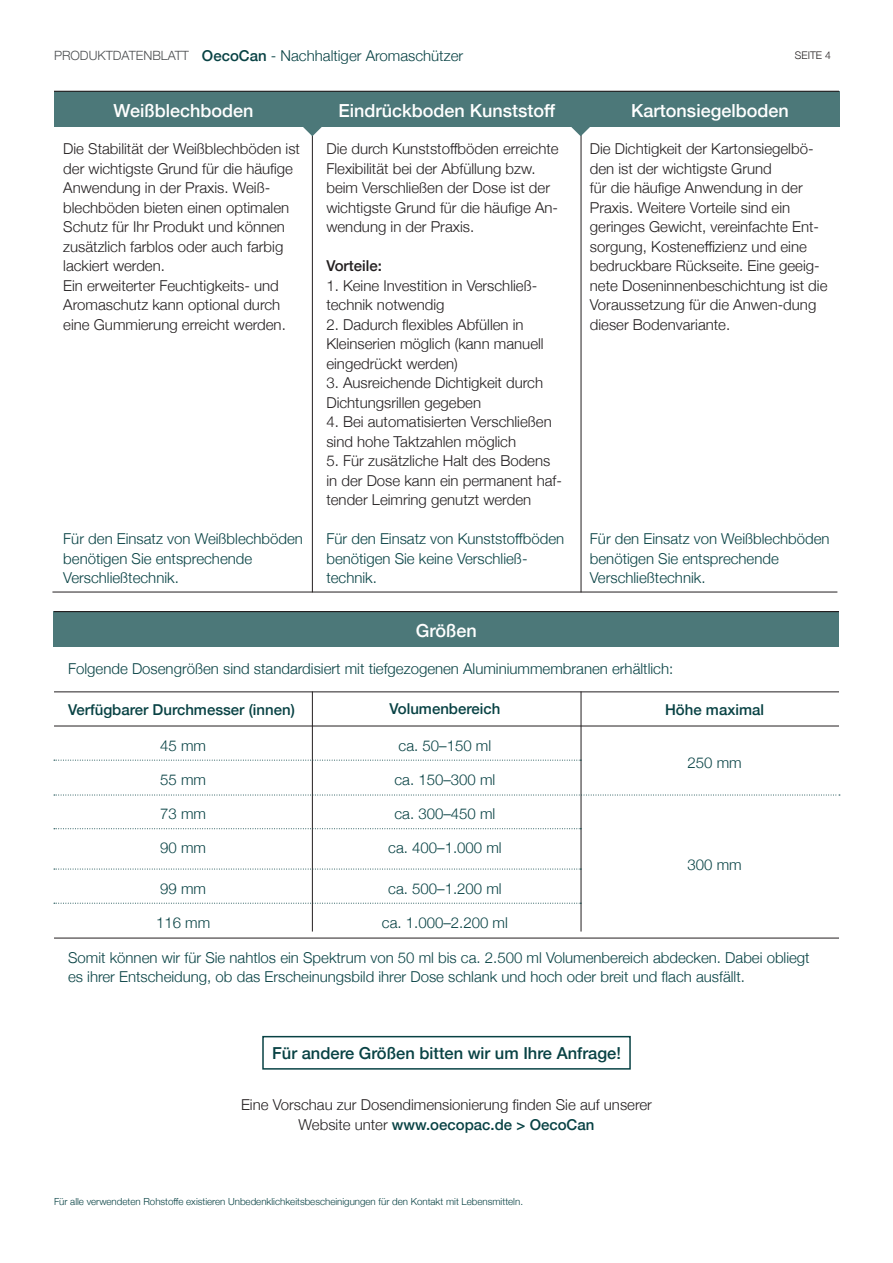
<style>
.page{position:relative;width:893px;height:1263px;background:#fff}
.page>*{position:absolute;margin:0;border:0;box-sizing:border-box;transform-origin:0 0}
.t1{font:500 18px "Helvetica Neue";color:#fff}
.t2{font:500 16.5px "Helvetica Neue";color:#084244}
.t3{font:300 15px/19.5px "Helvetica Neue";color:#231f20}
.t4{font:300 15px/19.5px "Helvetica Neue";color:#084244}
.t5{font:500 15px "Helvetica Neue";color:#084244}
.t6{font:500 15px "Helvetica Neue";color:#231f20}
.t7{font:300 10.5px "Helvetica Neue";color:#231f20}
.t8{font:300 9.75px "Helvetica Neue";color:#084244}
.s1{font-size:12.75px;color:#4b4e50}
.s2{font-weight:500}
.s3{font-weight:300;color:#231f20}
</style>
<div class="page">
<hr style="left:312px;top:131px;width:1px;height:461px;background:#231f20">
<hr style="left:312px;top:691px;width:1px;height:240px;background:#231f20">
<hr style="left:52px;top:592px;width:785px;height:1px;background:#231f20">
<hr style="left:54px;top:691px;width:785px;height:1px;background:#231f20">
<hr style="left:54px;top:726px;width:785px;height:1px;background:#231f20">
<hr style="left:54px;top:938px;width:785px;height:1px;background:#231f20">
<hr style="left:581px;top:131px;width:1px;height:461px;background:#231f20">
<hr style="left:581px;top:691px;width:1px;height:240px;background:#231f20">
<div style="left:54px;top:91px;width:785px;height:35px;background:#4c7879"></div>
<svg style="left:302px;top:126px;width:20px;height:10px"></svg>
<svg style="left:571px;top:126px;width:20px;height:10px"></svg>
<hr style="left:54px;top:91px;width:785px;height:1px;background:#231f20">
<div style="left:54px;top:611px;width:785px;height:36px;background:#4c7879"></div>
<hr style="left:54px;top:611px;width:785px;height:1px;background:#231f20">
<svg style="left:54px;top:795px;width:786px;height:1px"></svg>
<svg style="left:54px;top:760px;width:527px;height:1px"></svg>
<svg style="left:54px;top:828px;width:527px;height:1px"></svg>
<svg style="left:54px;top:869px;width:527px;height:1px"></svg>
<svg style="left:54px;top:903px;width:527px;height:1px"></svg>
<div style="left:262px;top:1036px;width:369px;height:33px;border:2px solid #084244"></div>
<p class="t4" style="left:54px;top:45px;width:411px"><span class="s1">PRODUKTDATENBLATT</span> <span class="s2">OecoCan</span> - Nachhaltiger Aromaschützer</p>
<p class="t7" style="left:795px;top:46px;width:37px">SEITE 4</p>
<p class="t1" style="left:113px;top:96px;width:142px">Weißblechboden</p>
<p class="t1" style="left:338px;top:96px;width:218px">Eindrückboden Kunststoff</p>
<p class="t1" style="left:631px;top:96px;width:159px">Kartonsiegelboden</p>
<p class="t3" style="left:63px;top:138px;width:238px">Die Stabilität der Weißblechböden ist der wichtigste Grund für die häufige<br>Anwendung in der Praxis. Weiß&shy;blechböden bieten einen optimalen<br>Schutz für Ihr Produkt und können zusätzlich farblos oder auch farbig lackiert werden.</p>
<p class="t3" style="left:63px;top:275px;width:224px">Ein erweiterter Feuchtigkeits- und<br>Aromaschutz kann optional durch eine Gummierung erreicht werden.</p>
<p class="t4" style="left:63px;top:528px;width:241px">Für den Einsatz von Weißblechböden benötigen Sie entsprechende<br>Verschließtechnik.</p>
<p class="t3" style="left:326px;top:138px;width:234px">Die durch Kunststoffböden erreichte Flexibilität bei der Abfüllung bzw. beim Verschließen der Dose ist der wichtigste Grund für die häufige An&shy;wendung in der Praxis.</p>
<p class="t6" style="left:326px;top:254px;width:57px">Vorteile:</p>
<p class="t3" style="left:326px;top:275px;width:212px">1. Keine Investition in Verschließ&shy;technik notwendig</p>
<p class="t3" style="left:326px;top:314px;width:219px">2. Dadurch flexibles Abfüllen in<br>Kleinserien möglich (kann manuell eingedrückt werden)</p>
<p class="t3" style="left:326px;top:372px;width:218px">3. Ausreichende Dichtigkeit durch<br>Dichtungsrillen gegeben</p>
<p class="t3" style="left:326px;top:411px;width:227px">4. Bei automatisierten Verschließen sind hohe Taktzahlen möglich</p>
<p class="t3" style="left:326px;top:450px;width:237px">5. Für zusätzliche Halt des Bodens in der Dose kann ein permanent haf&shy;tender Leimring genutzt werden</p>
<p class="t4" style="left:326px;top:528px;width:239px">Für den Einsatz von Kunststoffböden benötigen Sie keine Verschließ-</p>
<p class="t4" style="left:326px;top:567px;width:52px">technik.</p>
<p class="t1" style="left:416px;top:616px;width:63px">Größen</p>
<p class="t3" style="left:590px;top:138px;width:225px">Die Dichtigkeit der Kartonsiegelbö&shy;den ist der wichtigste Grund</p>
<p class="t3" style="left:590px;top:177px;width:239px">für die häufige Anwendung in der Praxis. Weitere Vorteile sind ein geringes Gewicht, vereinfachte Ent&shy;sorgung, Kosteneffizienz und eine bedruckbare Rückseite. Eine geeig&shy;nete Doseninnenbeschichtung ist die Voraussetzung für die Anwen-dung dieser Bodenvariante.</p>
<p class="t4" style="left:590px;top:528px;width:241px">Für den Einsatz von Weißblechböden benötigen Sie entsprechende<br>Verschließtechnik.</p>
<p class="t4" style="left:68px;top:657px;width:607px">Folgende Dosengrößen sind standardisiert mit tiefgezogenen Aluminiummembranen erhältlich:</p>
<p class="t5" style="left:389px;top:696px;width:112px">Volumenbereich</p>
<p class="t5" style="left:665px;top:697px;width:100px">Höhe maximal</p>
<p class="t5" style="left:68px;top:697px;width:228px">Verfügbarer Durchmesser (innen)</p>
<p class="t4" style="left:160px;top:734px;width:47px">45 mm</p>
<p class="t4" style="left:399px;top:734px;width:94px">ca. 50–150 ml</p>
<p class="t4" style="left:160px;top:769px;width:47px">55 mm</p>
<p class="t4" style="left:394px;top:769px;width:102px">ca. 150–300 ml</p>
<p class="t4" style="left:160px;top:803px;width:47px">73 mm</p>
<p class="t4" style="left:394px;top:803px;width:102px">ca. 300–450 ml</p>
<p class="t4" style="left:160px;top:837px;width:47px">90 mm</p>
<p class="t4" style="left:388px;top:837px;width:115px">ca. 400–1.000 ml</p>
<p class="t4" style="left:160px;top:877px;width:47px">99 mm</p>
<p class="t4" style="left:388px;top:877px;width:115px">ca. 500–1.200 ml</p>
<p class="t4" style="left:156px;top:912px;width:56px">116 mm</p>
<p class="t4" style="left:382px;top:912px;width:127px">ca. 1.000–2.200 ml</p>
<p class="t4" style="left:687px;top:751px;width:56px">250 mm</p>
<p class="t4" style="left:687px;top:854px;width:56px">300 mm</p>
<p class="t4" style="left:68px;top:947px;width:743px">Somit können wir für Sie nahtlos ein Spektrum von 50 ml bis ca. 2.500 ml Volumenbereich abdecken. Dabei obliegt es ihrer Entscheidung, ob das Erscheinungsbild ihrer Dose schlank und hoch oder breit und flach ausfällt.</p>
<p class="t2" style="left:272px;top:1040px;width:350px">Für andere Größen bitten wir um Ihre Anfrage!</p>
<p class="t3" style="left:241px;top:1094px;width:412px">Eine Vorschau zur Dosendimensionierung finden Sie auf unserer</p>
<p class="t5" style="left:299px;top:1112px;width:297px"><span class="s3">Website unter</span> www.oecopac.de &gt; OecoCan</p>
<p class="t8" style="left:54px;top:1194px;width:470px">Für alle verwendeten Rohstoffe existieren Unbedenklichkeitsbescheinigungen für den Kontakt mit Lebensmitteln.</p>
</div>
